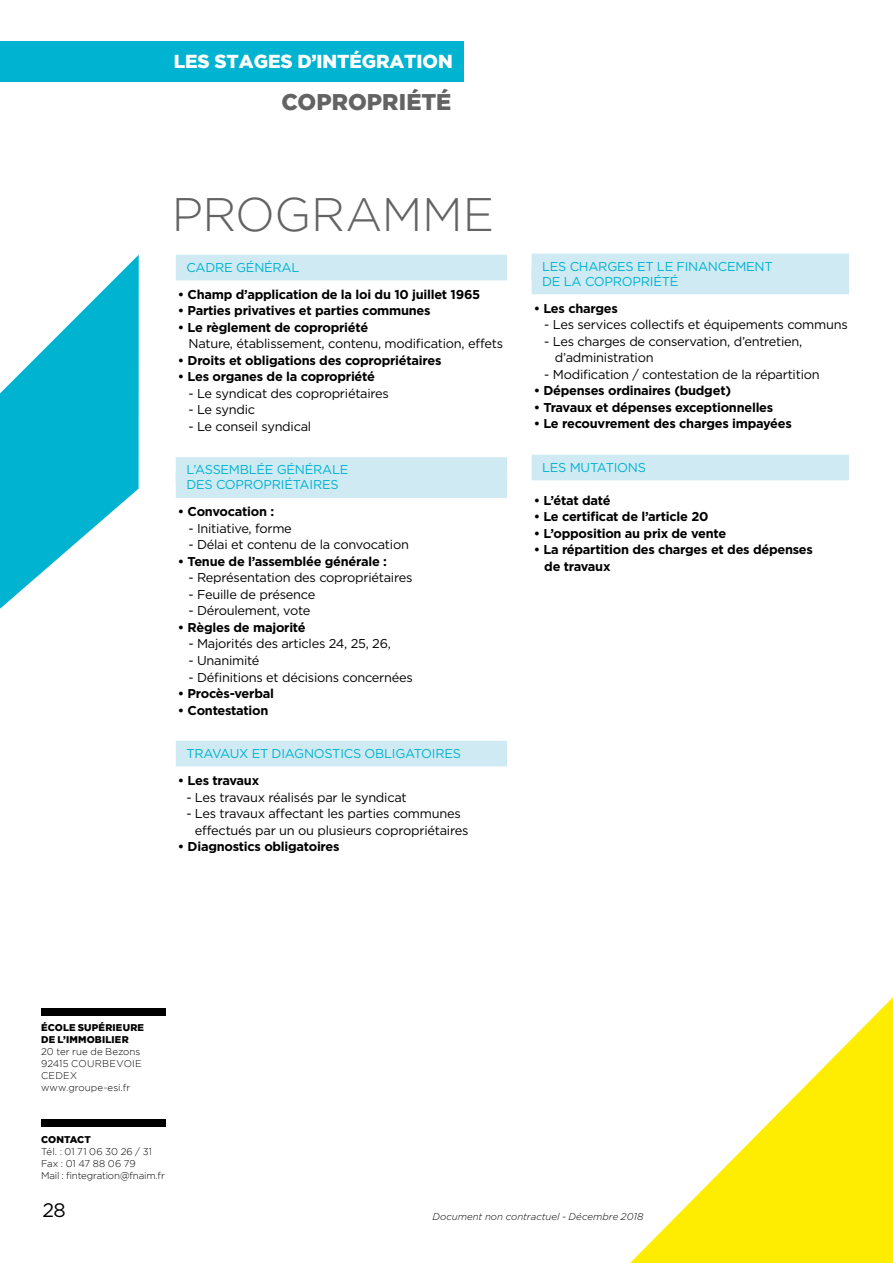
<style>
.page{position:relative;width:893px;height:1263px;background:#fff}
.page>*{position:absolute;margin:0;border:0;box-sizing:border-box;transform-origin:0 0}
.t1{font:300 46.8px "Gotham";letter-spacing:-.01em;color:#646363}
.t2{font:900 22.65px "Gotham";color:#646363}
.t3{font:19.5px "Gotham";color:#000}
.t4{font:900 18.75px "Gotham";letter-spacing:-.005em;color:#fff}
.t5{font:12.9px/16.5px "Gotham";letter-spacing:-.02em;color:#000}
.t6{font:700 12.9px/16.5px "Gotham";letter-spacing:-.02em;color:#000}
.t7{font:12.9px/15px "Gotham";letter-spacing:-.02em;color:#00b3d0}
.t8{font:300 9.75px/12px "Gotham";letter-spacing:-.015em;color:#000}
.t9{font:300 9.75px/12px "Gotham";letter-spacing:.005em;color:#000}
.t10{font:italic 300 9.75px "Gotham";color:#000}
.t11{font:900 9.75px/12px "Gotham";letter-spacing:.015em;color:#000}
.t12{font:900 9.75px "Gotham";letter-spacing:-.005em;color:#000}
</style>
<div class="page">
<svg style="left:630px;top:997px;width:263px;height:266px"></svg>
<svg style="left:0;top:255px;width:139px;height:354px;fill:#00b3d0"></svg>
<div style="left:0;top:42px;width:464px;height:40px;background:#00b3d0"></div>
<div style="left:41px;top:1008px;width:124px;height:7px;background:#000"></div>
<div style="left:41px;top:1119px;width:124px;height:8px;background:#000"></div>
<div style="left:176px;top:255px;width:331px;height:25px;background:#cfeaf3"></div>
<div style="left:176px;top:457px;width:331px;height:26px;background:#cfeaf3"></div>
<div style="left:176px;top:472px;width:331px;height:26px;background:#cfeaf3"></div>
<div style="left:176px;top:741px;width:331px;height:25px;background:#cfeaf3"></div>
<div style="left:531px;top:254px;width:318px;height:25px;background:#cfeaf3"></div>
<div style="left:531px;top:269px;width:318px;height:25px;background:#cfeaf3"></div>
<div style="left:531px;top:455px;width:318px;height:25px;background:#cfeaf3"></div>
<h3 class="t4" style="left:174px;top:50px;width:280px">LES STAGES D’INTÉGRATION</h3>
<h2 class="t2" style="left:281px;top:89px;width:171px">COPROPRIÉTÉ</h2>
<h1 class="t1" style="left:172px;top:189px;width:324px">PROGRAMME</h1>
<p class="t7" style="left:186px;top:259px;width:114px">CADRE GÉNÉRAL</p>
<p class="t6" style="left:178px;top:286px;width:304px">• Champ d’application de la loi du 10 juillet 1965</p>
<p class="t6" style="left:178px;top:302px;width:254px">• Parties privatives et parties communes</p>
<p class="t6" style="left:178px;top:319px;width:192px">• Le règlement de copropriété</p>
<p class="t5" style="left:189px;top:335px;width:316px">Nature, établissement, contenu, modification, effets</p>
<p class="t6" style="left:178px;top:352px;width:265px">• Droits et obligations des copropriétaires</p>
<p class="t6" style="left:178px;top:368px;width:199px">• Les organes de la copropriété</p>
<p class="t5" style="left:189px;top:385px;width:202px">- Le syndicat des copropriétaires</p>
<p class="t5" style="left:189px;top:401px;width:68px">- Le syndic</p>
<p class="t5" style="left:189px;top:418px;width:124px">- Le conseil syndical</p>
<p class="t7" style="left:186px;top:462px;width:163px">L’ASSEMBLÉE GÉNÉRALE<br>DES COPROPRIÉTAIRES</p>
<p class="t6" style="left:178px;top:503px;width:98px">• Convocation :</p>
<p class="t5" style="left:189px;top:520px;width:105px">- Initiative, forme</p>
<p class="t5" style="left:189px;top:536px;width:222px">- Délai et contenu de la convocation</p>
<p class="t6" style="left:178px;top:553px;width:211px">• Tenue de l’assemblée générale :</p>
<p class="t5" style="left:189px;top:569px;width:225px">- Représentation des copropriétaires</p>
<p class="t5" style="left:189px;top:586px;width:128px">- Feuille de présence</p>
<p class="t5" style="left:189px;top:602px;width:124px">- Déroulement, vote</p>
<p class="t6" style="left:178px;top:619px;width:129px">• Règles de majorité</p>
<p class="t5" style="left:189px;top:635px;width:204px">- Majorités des articles 24, 25, 26,</p>
<p class="t5" style="left:189px;top:652px;width:72px">- Unanimité</p>
<p class="t5" style="left:189px;top:668px;width:226px">- Définitions et décisions concernées</p>
<p class="t6" style="left:178px;top:685px;width:98px">• Procès-verbal</p>
<p class="t6" style="left:178px;top:702px;width:92px">• Contestation</p>
<p class="t7" style="left:186px;top:746px;width:276px">TRAVAUX ET DIAGNOSTICS OBLIGATOIRES</p>
<p class="t6" style="left:178px;top:772px;width:83px">• Les travaux</p>
<p class="t5" style="left:186px;top:788px;width:222px">- Les travaux réalisés par le syndicat</p>
<p class="t5" style="left:195px;top:805px;width:275px;text-indent:-9px">- Les travaux affectant les parties communes effectués par un ou plusieurs copropriétaires</p>
<p class="t6" style="left:178px;top:838px;width:163px">• Diagnostics obligatoires</p>
<p class="t7" style="left:542px;top:258px;width:232px">LES CHARGES ET LE FINANCEMENT<br>DE LA COPROPRIÉTÉ</p>
<p class="t6" style="left:534px;top:300px;width:86px">• Les charges</p>
<p class="t5" style="left:544px;top:316px;width:305px">- Les services collectifs et équipements communs</p>
<p class="t5" style="left:555px;top:333px;width:249px;text-indent:-11px">- Les charges de conservation, d’entretien, d’administration</p>
<p class="t5" style="left:544px;top:366px;width:277px">- Modification / contestation de la répartition</p>
<p class="t6" style="left:534px;top:382px;width:199px">• Dépenses ordinaires (budget)</p>
<p class="t6" style="left:534px;top:399px;width:241px">• Travaux et dépenses exceptionnelles</p>
<p class="t6" style="left:534px;top:415px;width:260px">• Le recouvrement des charges impayées</p>
<p class="t7" style="left:542px;top:459px;width:105px">LES MUTATIONS</p>
<p class="t6" style="left:534px;top:492px;width:78px">• L’état daté</p>
<p class="t6" style="left:534px;top:508px;width:176px">• Le certificat de l’article 20</p>
<p class="t6" style="left:534px;top:525px;width:194px">• L’opposition au prix de vente</p>
<p class="t6" style="left:544px;top:541px;width:270px;text-indent:-11px">• La répartition des charges et des dépenses de travaux</p>
<p class="t11" style="left:41px;top:1021px;width:104px">ÉCOLE SUPÉRIEURE<br>DE L’IMMOBILIER</p>
<p class="t9" style="left:41px;top:1046px;width:102px">20 ter rue de Bezons<br>92415 COURBEVOIE<br>CEDEX www.groupe-esi.fr</p>
<p class="t12" style="left:41px;top:1133px;width:51px">CONTACT</p>
<p class="t8" style="left:41px;top:1145px;width:125px">Tél. : 01 71 06 30 26 / 31<br>Fax : 01 47 88 06 79<br>Mail : fintegration@fnaim.fr</p>
<h3 class="t3" style="left:43px;top:1197px;width:25px">28</h3>
<p class="t10" style="left:432px;top:1210px;width:212px">Document non contractuel - Décembre 2018</p>
</div>
